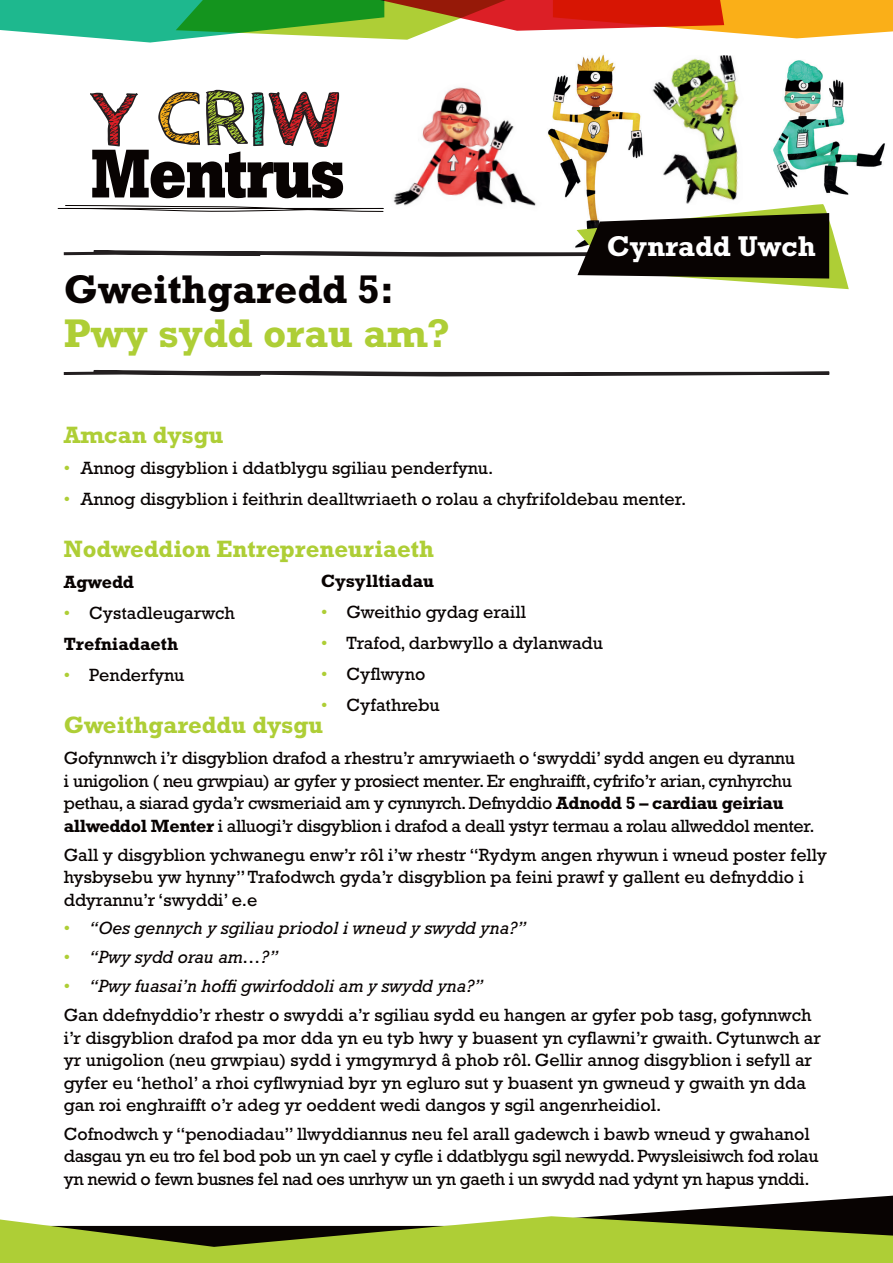
<style>
.page{position:relative;width:893px;height:1263px;background:#fff}
.page>*{position:absolute;margin:0;border:0;box-sizing:border-box;transform-origin:0 0}
.t1{font:700 40.65px "Rockwell";color:#080302}
.t2{font:700 40.65px "Rockwell";color:#aece36}
.t3{font:700 29.1px "Rockwell";color:#fff}
.t4{font:700 24px "Rockwell";color:#aece36}
.t5{font:18px/22.5px "Rockwell";color:#080302}
.t6{font:18px/22.5px "Rockwell";letter-spacing:-.02em;color:#080302}
.t7{font:italic 18px "Rockwell";color:#080302}
.t8{font:700 18px "Rockwell";color:#080302}
.s1{color:#aece36}
.s2{font-weight:700}
.s3{font-style:normal;color:#aece36}
.s4{font-style:italic}
</style>
<div class="page">
<svg style="left:0;top:0;width:893px;height:43px"></svg>
<img style="left:547px;top:54px;width:96px;height:150px">
<img style="left:652px;top:55px;width:87px;height:149px">
<img style="left:393px;top:87px;width:143px;height:117px">
<img style="left:773px;top:60px;width:112px;height:135px">
<svg style="left:63px;top:370px;width:767px;height:7px"></svg>
<svg style="left:0;top:1196px;width:893px;height:67px"></svg>
<svg style="left:57px;top:204px;width:792px;height:85px"></svg>
<svg style="left:90px;top:90px;width:253px;height:108px"></svg>
<h1 class="t1" style="left:64px;top:265px;width:332px">Gweithgaredd 5:</h1>
<h1 class="t2" style="left:64px;top:309px;width:388px">Pwy sydd orau am?</h1>
<h2 class="t3" style="left:607px;top:229px;width:210px">Cynradd Uwch</h2>
<h3 class="t4" style="left:64px;top:420px;width:162px">Amcan dysgu</h3>
<p class="t5" style="left:64px;top:456px;width:431px"><span class="s1">•</span> Annog disgyblion i ddatblygu sgiliau penderfynu.</p>
<p class="t5" style="left:64px;top:487px;width:624px"><span class="s1">•</span> Annog disgyblion i feithrin dealltwriaeth o rolau a chyfrifoldebau menter.</p>
<h3 class="t4" style="left:64px;top:535px;width:372px">Nodweddion Entrepreneuriaeth</h3>
<p class="t8" style="left:64px;top:571px;width:72px">Agwedd</p>
<p class="t5" style="left:64px;top:597px;width:173px;line-height:31px"><span class="s1">•</span> Cystadleugarwch<br><span class="s2">Trefniadaeth</span></p>
<p class="t5" style="left:64px;top:663px;width:122px"><span class="s1">•</span> Penderfynu</p>
<h3 class="t4" style="left:64px;top:711px;width:261px">Gweithgareddu dysgu</h3>
<p class="t6" style="left:64px;top:747px;width:753px">Gofynnwch i’r disgyblion drafod a rhestru’r amrywiaeth o ‘swyddi’ sydd angen eu dyrannu<br>i unigolion ( neu grwpiau) ar gyfer y prosiect menter. Er enghraifft, cyfrifo’r arian, cynhyrchu pethau, a siarad gyda’r cwsmeriaid am y cynnyrch. Defnyddio <span class="s2">Adnodd 5 – cardiau geiriau allweddol Menter</span> i alluogi’r disgyblion i drafod a deall ystyr termau a rolau allweddol menter.</p>
<p class="t5" style="left:64px;top:843px;width:765px">Gall y disgyblion ychwanegu enw’r rôl i’w rhestr “Rydym angen rhywun i wneud poster felly hysbysebu yw hynny” Trafodwch gyda’r disgyblion pa feini prawf y gallent eu defnyddio i ddyrannu’r ‘swyddi’ e.e</p>
<p class="t7" style="left:64px;top:918px;width:464px"><span class="s3">•</span> “Oes gennych y sgiliau priodol i wneud y swydd yna?”</p>
<p class="t7" style="left:64px;top:947px;width:216px"><span class="s3">•</span> “Pwy sydd orau am…?”</p>
<p class="t5" style="left:64px;top:971px;width:749px;line-height:28.8px"><span class="s1">•</span> <span class="s4">“Pwy fuasai’n hoffi gwirfoddoli am y swydd yna?”<br></span>Gan ddefnyddio’r rhestr o swyddi a’r sgiliau sydd eu hangen ar gyfer pob tasg, gofynnwch</p>
<p class="t5" style="left:64px;top:1026px;width:759px">i’r disgyblion drafod pa mor dda yn eu tyb hwy y buasent yn cyflawni’r gwaith. Cytunwch ar yr unigolion (neu grwpiau) sydd i ymgymryd â phob rôl. Gellir annog disgyblion i sefyll ar gyfer eu ‘hethol’ a rhoi cyflwyniad byr yn egluro sut y buasent yn gwneud y gwaith yn dda gan roi enghraifft o’r adeg yr oeddent wedi dangos y sgil angenrheidiol.</p>
<p class="t6" style="left:64px;top:1122px;width:756px">Cofnodwch y “penodiadau” llwyddiannus neu fel arall gadewch i bawb wneud y gwahanol dasgau yn eu tro fel bod pob un yn cael y cyfle i ddatblygu sgil newydd. Pwysleisiwch fod rolau yn newid o fewn busnes fel nad oes unrhyw un yn gaeth i un swydd nad ydynt yn hapus ynddi.</p>
<p class="t8" style="left:321px;top:570px;width:115px">Cysylltiadau</p>
<p class="t5" style="left:321px;top:600px;width:206px"><span class="s1">•</span> Gweithio gydag eraill</p>
<p class="t5" style="left:321px;top:631px;width:283px"><span class="s1">•</span> Trafod, darbwyllo a dylanwadu</p>
<p class="t5" style="left:321px;top:662px;width:106px"><span class="s1">•</span> Cyflwyno</p>
<p class="t5" style="left:321px;top:693px;width:120px"><span class="s1">•</span> Cyfathrebu</p>
</div>
